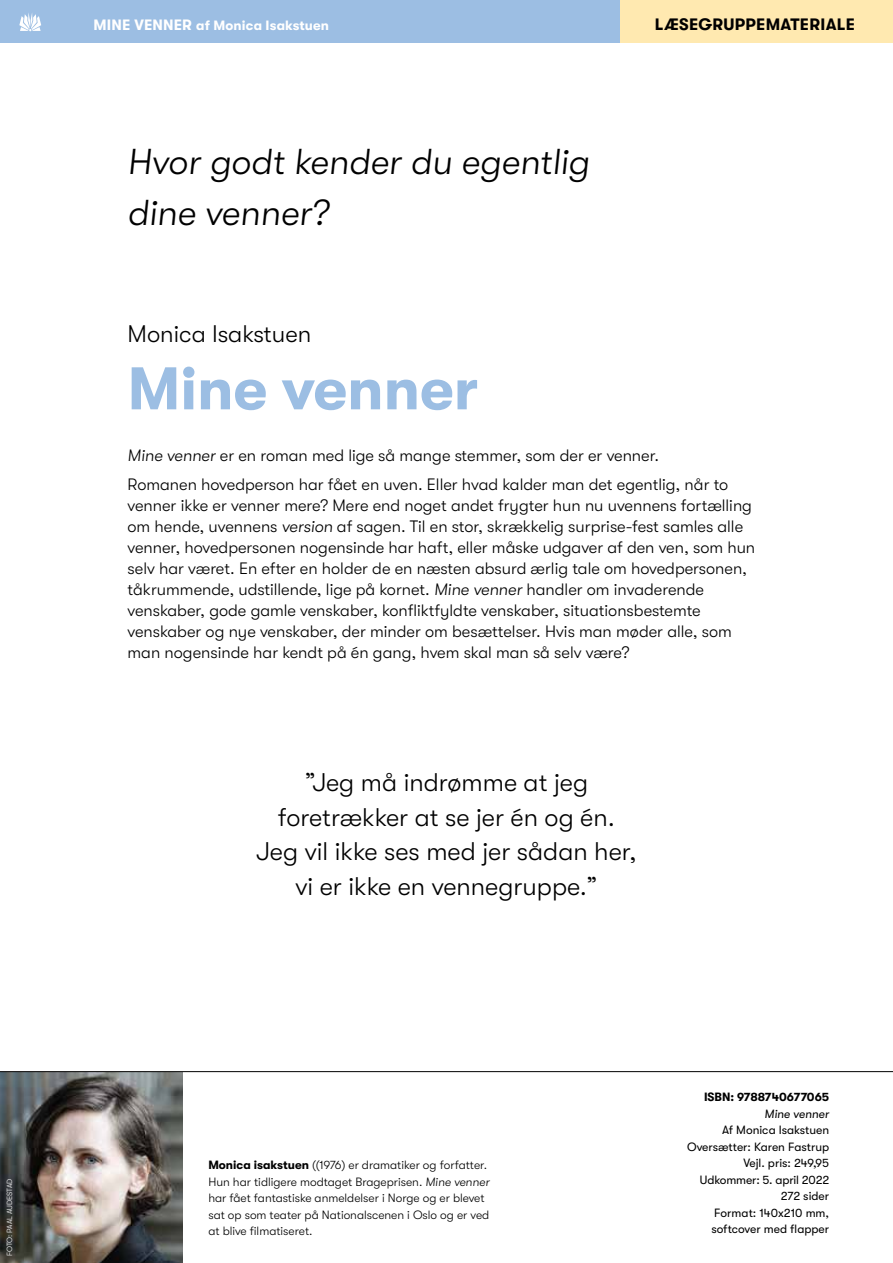
<style>
.page{position:relative;width:893px;height:1263px;background:#fff}
.page>*{position:absolute;margin:0;border:0;box-sizing:border-box;transform-origin:0 0}
.t1{font:700 60px "GT Walsheim";color:#9cbee3}
.t2{font:italic 300 36px/51px "GT Walsheim";color:#000}
.t3{font:300 25.5px/34.5px "GT Walsheim";color:#000;text-align:center}
.t4{font:300 24px "GT Walsheim";color:#000}
.t5{font:300 16.5px/21px "GT Walsheim";color:#000}
.t6{font:700 16.5px "GT Walsheim";letter-spacing:.02em;color:#000}
.t7{font:700 13.5px "GT Walsheim";letter-spacing:.01em;color:#fff}
.t8{font:300 12px/16.5px "GT Walsheim";color:#000}
.t9{font:12px/16.5px "GT Walsheim";color:#000;text-align:right}
.t10{font:700 12px "GT Walsheim";color:#000}
.t11{font:italic 12px "GT Walsheim";color:#000}
.t12{font:300 7.5px "GT Walsheim";letter-spacing:-.01em;color:#fff}
.s1{font-size:15px}
.s2{font-style:italic}
.s3{font-weight:700}
</style>
<div class="page">
<div style="left:0;top:0;width:689px;height:43px;background:#9cbee3"></div>
<div style="left:621px;top:0;width:272px;height:43px;background:#ffe9b0"></div>
<svg style="left:19px;top:13px;width:22px;height:18px"></svg>
<img style="left:0;top:1072px;width:183px;height:191px">
<hr style="left:0;top:1071px;width:893px;height:1px;background:#000">
<p class="t12" style="left:5px;top:1256px;width:79px;rotate:-90deg">FOTO: PAAL AUDESTAD</p>
<p class="t7" style="left:94px;top:18px;width:237px"><span class="s1">MINE VENNER</span> af Monica Isakstuen</p>
<p class="t6" style="left:655px;top:15px;width:202px">LÆSEGRUPPEMATERIALE</p>
<h2 class="t2" style="left:128px;top:136px;width:463px">Hvor godt kender du egentlig dine venner?</h2>
<h3 class="t4" style="left:128px;top:320px;width:185px">Monica Isakstuen</h3>
<h1 class="t1" style="left:128px;top:355px;width:352px">Mine venner</h1>
<p class="t5" style="left:128px;top:440px;width:602px;line-height:29.5px"><span class="s2">Mine venner</span> er en roman med lige så mange stemmer, som der er venner.<br>Romanen hovedperson har fået en uven. Eller hvad kalder man det egentlig, når to</p>
<p class="t5" style="left:128px;top:495px;width:629px">venner ikke er venner mere? Mere end noget andet frygter hun nu uvennens fortælling om hende, uvennens <span class="s2">version</span> af sagen. Til en stor, skrækkelig surprise-fest samles alle venner, hovedpersonen nogensinde har haft, eller måske udgaver af den ven, som hun selv har været. En efter en holder de en næsten absurd ærlig tale om hovedpersonen, tåkrummende, udstillende, lige på kornet. <span class="s2">Mine venner</span> handler om invaderende venskaber, gode gamle venskaber, konfliktfyldte venskaber, situationsbestemte venskaber og nye venskaber, der minder om besættelser. Hvis man møder alle, som man nogensinde har kendt på én gang, hvem skal man så selv være?</p>
<h3 class="t3" style="left:256px;top:765px;width:382px">”Jeg må indrømme at jeg foretrækker at se jer én og én.<br>Jeg vil ikke ses med jer sådan her, vi er ikke en vennegruppe.”</h3>
<p class="t8" style="left:208px;top:1157px;width:283px"><span class="s3">Monica isakstuen</span> ((1976) er dramatiker og forfatter.<br>Hun har tidligere modtaget Brageprisen. <span class="s2">Mine venner </span>har fået fantastiske anmeldelser i Norge og er blevet sat op som teater på Nationalscenen i Oslo og er ved at blive filmatiseret.</p>
<p class="t10" style="left:704px;top:1090px;width:127px">ISBN: 9788740677065</p>
<p class="t11" style="left:764px;top:1107px;width:66px">Mine venner</p>
<p class="t9" style="left:687px;top:1122px;width:143px">Af Monica Isakstuen<br>Oversætter: Karen Fastrup<br>Vejl. pris: 249,95<br>Udkommer: 5. april 2022<br>272 sider<br>Format: 140x210 mm, softcover med flapper</p>
</div>
